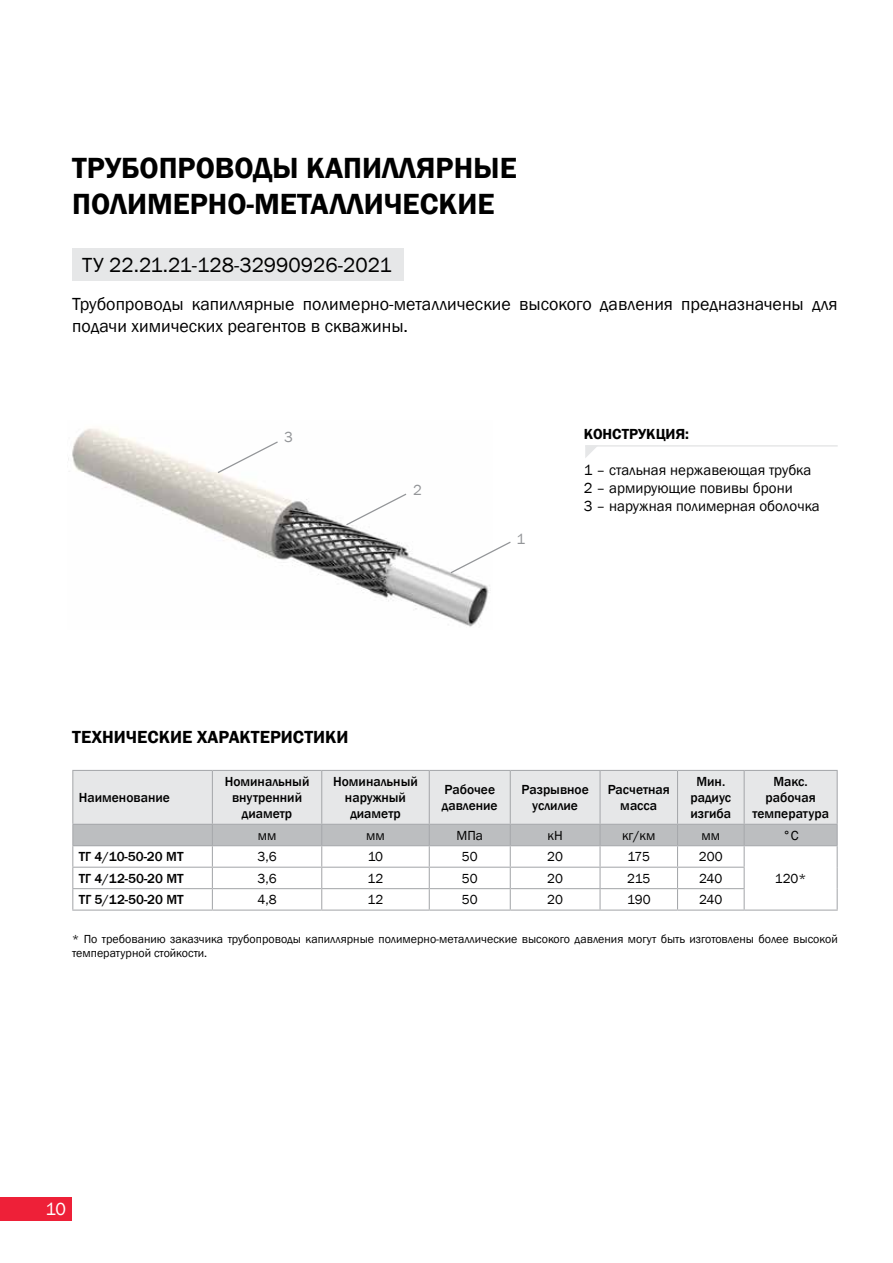
<style>
.page{position:relative;width:893px;height:1263px;background:#fff}
.page>*{position:absolute;margin:0;border:0;box-sizing:border-box;transform-origin:0 0}
.t1{font:600 30px/36px "Franklin Gothic";color:#000}
.t2{font:21px "Franklin Gothic";color:#000}
.t3{font:18px/21.6px "Franklin Gothic";color:#000}
.t4{font:600 18px "Franklin Gothic";color:#000}
.t5{font:18px "Franklin Gothic";color:#fff}
.t6{font:15px/18px "Franklin Gothic";color:#000}
.t7{font:600 15px "Franklin Gothic";color:#000}
.t8{font:15px "Franklin Gothic";color:#939598}
.t9{font:500 13.5px/16.2px "Franklin Gothic";color:#000;text-align:center}
.t10{font:13.5px "Franklin Gothic";color:#000}
.t11{font:12px/14.4px "Franklin Gothic";color:#000}
</style>
<div class="page">
<div style="left:0;top:1197px;width:72px;height:23px;background:#ee2038"></div>
<div style="left:72px;top:249px;width:332px;height:32px;background:#e6e7e8"></div>
<svg style="left:585px;top:447px;width:11px;height:11px"></svg>
<hr style="left:585px;top:445px;width:253px;height:2px;background:#e6e7e8">
<div style="left:73px;top:770px;width:139px;height:54px;background:#e6e7e8"></div>
<div style="left:73px;top:824px;width:139px;height:22px;background:#bcbec0"></div>
<hr style="left:72px;top:770px;width:140px;height:1px;background:#a7a9ac">
<hr style="left:72px;top:771px;width:1px;height:53px;background:#a7a9ac">
<hr style="left:72px;top:824px;width:140px;height:1px;background:#a7a9ac">
<hr style="left:72px;top:845px;width:140px;height:1px;background:#a7a9ac">
<hr style="left:744px;top:909px;width:94px;height:2px;background:#a7a9ac">
<hr style="left:72px;top:867px;width:140px;height:1px;background:#a7a9ac">
<hr style="left:72px;top:888px;width:140px;height:1px;background:#a7a9ac">
<svg style="left:72px;top:825px;width:1px;height:84px"></svg>
<svg style="left:212px;top:770px;width:626px;height:139px"></svg>
<hr style="left:72px;top:909px;width:140px;height:2px;background:#a7a9ac">
<hr style="left:212px;top:909px;width:110px;height:2px;background:#a7a9ac">
<hr style="left:322px;top:909px;width:107px;height:2px;background:#a7a9ac">
<hr style="left:429px;top:909px;width:81px;height:2px;background:#a7a9ac">
<hr style="left:510px;top:909px;width:90px;height:2px;background:#a7a9ac">
<hr style="left:600px;top:909px;width:77px;height:2px;background:#a7a9ac">
<hr style="left:677px;top:909px;width:67px;height:2px;background:#a7a9ac">
<img style="left:68px;top:428px;width:421px;height:199px">
<svg style="left:216px;top:440px;width:63px;height:34px"></svg>
<svg style="left:345px;top:492px;width:63px;height:34px"></svg>
<svg style="left:449px;top:540px;width:62px;height:34px"></svg>
<h1 class="t1" style="left:72px;top:151px;width:446px">ТРУБОПРОВОДЫ КАПИЛЛЯРНЫЕ<br>ПОЛИМЕРНО-МЕТАЛЛИЧЕСКИЕ</h1>
<h2 class="t2" style="left:82px;top:251px;width:311px">ТУ 22.21.21-128-32990926-2021</h2>
<h3 class="t3" style="left:72px;top:294px;width:767px">Трубопроводы капиллярные полимерно-металлические высокого давления предназначены для подачи химических реагентов в скважины.</h3>
<p class="t8" style="left:284px;top:428px;width:10px">3</p>
<p class="t8" style="left:413px;top:481px;width:10px">2</p>
<h3 class="t4" style="left:72px;top:726px;width:278px">ТЕХНИЧЕСКИЕ ХАРАКТЕРИСТИКИ</h3>
<p class="t8" style="left:516px;top:529px;width:10px">1</p>
<p class="t7" style="left:584px;top:424px;width:107px">КОНСТРУКЦИЯ:</p>
<p class="t6" style="left:584px;top:461px;width:237px">1 – стальная нержавеющая трубка<br>2 – армирующие повивы брони<br>3 – наружная полимерная оболочка</p>
<p class="t9" style="left:79px;top:790px;width:93px">Наименование</p>
<p class="t9" style="left:225px;top:773px;width:86px">Номинальный внутренний диаметр</p>
<p class="t9" style="left:333px;top:773px;width:86px">Номинальный наружный диаметр</p>
<p class="t9" style="left:442px;top:781px;width:57px;text-align:left">Рабочее давление</p>
<p class="t9" style="left:521px;top:781px;width:69px">Разрывное услилие</p>
<p class="t9" style="left:608px;top:781px;width:64px">Расчетная масса</p>
<p class="t9" style="left:690px;top:773px;width:42px">Мин. радиус изгиба</p>
<p class="t9" style="left:752px;top:773px;width:78px">Макс. рабочая температура</p>
<p class="t10" style="left:258px;top:827px;width:20px">мм</p>
<p class="t10" style="left:366px;top:827px;width:20px">мм</p>
<p class="t10" style="left:456px;top:827px;width:28px">МПа</p>
<p class="t10" style="left:548px;top:827px;width:17px">кН</p>
<p class="t10" style="left:622px;top:827px;width:35px">кг/км</p>
<p class="t10" style="left:701px;top:827px;width:20px">мм</p>
<p class="t10" style="left:783px;top:827px;width:17px">°С</p>
<p class="t9" style="left:79px;top:849px;width:106px">ТГ 4/10-50-20 МТ</p>
<p class="t10" style="left:257px;top:848px;width:21px">3,6</p>
<p class="t10" style="left:368px;top:848px;width:17px">10</p>
<p class="t10" style="left:462px;top:848px;width:17px">50</p>
<p class="t10" style="left:547px;top:848px;width:17px">20</p>
<p class="t10" style="left:627px;top:848px;width:24px">175</p>
<p class="t10" style="left:699px;top:848px;width:25px">200</p>
<p class="t9" style="left:79px;top:870px;width:107px">ТГ 4/12-50-20 МТ</p>
<p class="t10" style="left:257px;top:870px;width:21px">3,6</p>
<p class="t10" style="left:368px;top:870px;width:17px">12</p>
<p class="t10" style="left:462px;top:870px;width:17px">50</p>
<p class="t10" style="left:547px;top:870px;width:17px">20</p>
<p class="t10" style="left:627px;top:870px;width:25px">215</p>
<p class="t10" style="left:699px;top:870px;width:25px">240</p>
<p class="t10" style="left:775px;top:870px;width:33px">120*</p>
<p class="t9" style="left:79px;top:892px;width:107px">ТГ 5/12-50-20 МТ</p>
<p class="t10" style="left:257px;top:891px;width:21px">4,8</p>
<p class="t10" style="left:368px;top:891px;width:17px">12</p>
<p class="t10" style="left:462px;top:891px;width:17px">50</p>
<p class="t10" style="left:547px;top:891px;width:17px">20</p>
<p class="t10" style="left:627px;top:891px;width:25px">190</p>
<p class="t10" style="left:699px;top:891px;width:25px">240</p>
<p class="t11" style="left:72px;top:932px;width:767px">* По требованию заказчика трубопроводы капиллярные полимерно-металлические высокого давления могут быть изготовлены более высокой температурной стойкости.</p>
<h3 class="t5" style="left:45px;top:1198px;width:22px">10</h3>
</div>
